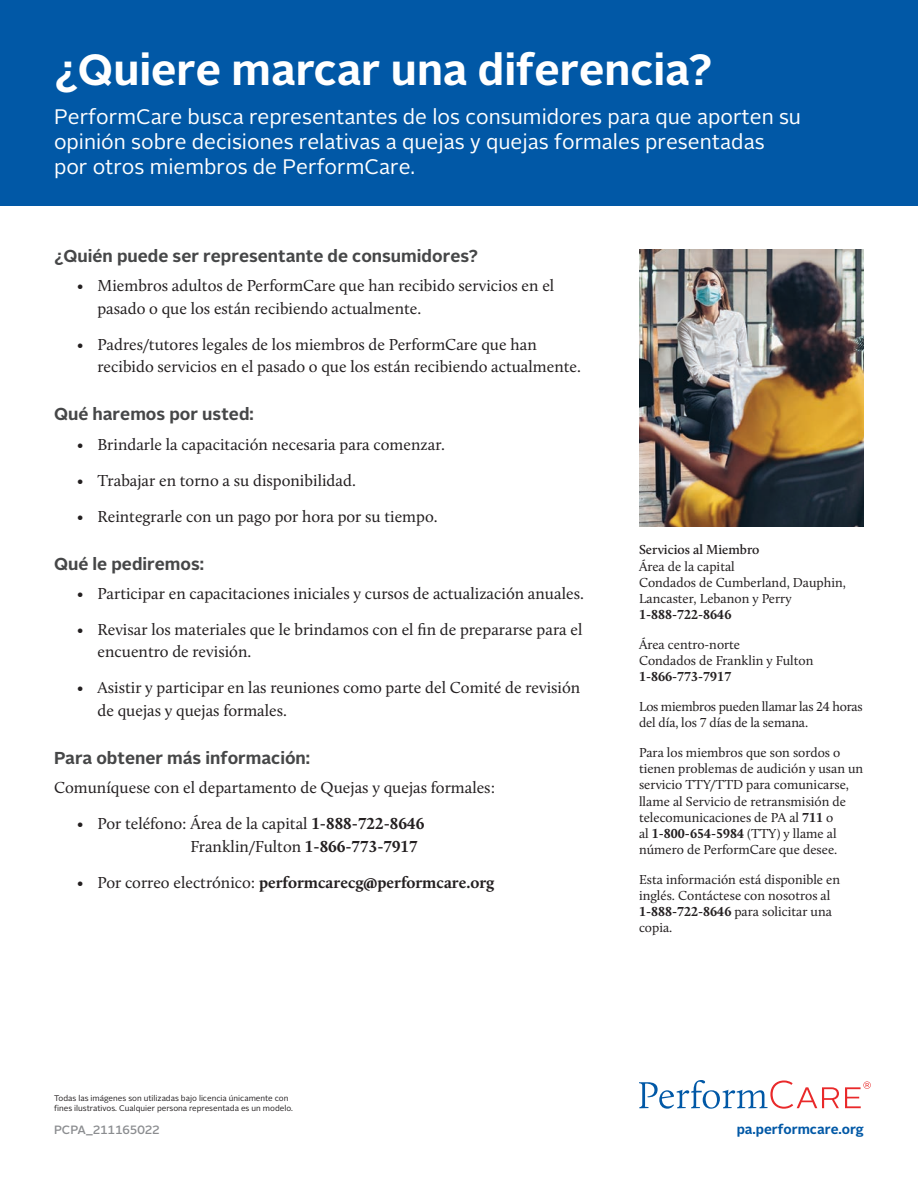
<style>
.page{position:relative;width:918px;height:1188px;background:#fff}
.page>*{position:absolute;margin:0;border:0;box-sizing:border-box;transform-origin:0 0}
.t1{font:700 43.5px "Alright Sans";color:#fff}
.t2{font:21px/25.2px "Alright Sans";color:#fff}
.Topic_Header{font:700 17.25px "Alright Sans";color:#464748}
.Body_Copy{font:16.5px/22.5px "Calluna";color:#231f20}
.t3{font:700 16.5px "Calluna";color:#231f20}
.Body_Copy-2{font:13.5px/16.2px "Calluna";color:#231f20}
.Body_Copy-3{font:13.5px/16.2px "Calluna";letter-spacing:-.02em;color:#231f20}
.t4{font:700 13.5px "Alright Sans";color:#0158a6}
.t5{font:500 12px "Alright Sans";color:#8b8d90}
.t6{font:8.1px/9.8px "Alright Sans";color:#231f20}
.s1{font-weight:700}
.s2{font-weight:400}
.s3{font-weight:600}
</style>
<div class="page">
<div style="left:0;top:0;width:918px;height:205px;background:#0158a6"></div>
<svg style="left:639px;top:1080px;width:200px;height:29px"></svg>
<svg style="left:845px;top:1081px;width:26px;height:27px"></svg>
<img style="left:639px;top:249px;width:225px;height:278px">
<p class="t1" style="left:54px;top:39px;width:660px">¿Quiere marcar una diferencia?</p>
<p class="t2" style="left:54px;top:104px;width:749px">PerformCare busca representantes de los consumidores para que aporten su opinión sobre decisiones relativas a quejas y quejas formales presentadas por otros miembros de PerformCare.</p>
<p class="Topic_Header" style="left:54px;top:244px;width:426px">¿Quién puede ser representante de consumidores?</p>
<p class="Body_Copy" style="left:98px;top:274px;width:458px;text-indent:-20px">• Miembros adultos de PerformCare que han recibido servicios en el pasado o que los están recibiendo actualmente.</p>
<p class="Body_Copy" style="left:98px;top:333px;width:485px;text-indent:-20px">• Padres/tutores legales de los miembros de PerformCare que han recibido servicios en el pasado o que los están recibiendo actualmente.</p>
<p class="Topic_Header" style="left:54px;top:402px;width:201px">Qué haremos por usted:</p>
<p class="Body_Copy" style="left:77px;top:433px;width:369px">• Brindarle la capacitación necesaria para comenzar.</p>
<p class="Body_Copy" style="left:77px;top:469px;width:280px">• Trabajar en torno a su disponibilidad.</p>
<p class="Body_Copy" style="left:77px;top:505px;width:362px">• Reintegrarle con un pago por hora por su tiempo.</p>
<p class="Topic_Header" style="left:54px;top:551px;width:152px">Qué le pediremos:</p>
<p class="Body_Copy" style="left:77px;top:582px;width:508px">• Participar en capacitaciones iniciales y cursos de actualización anuales.</p>
<p class="Body_Copy" style="left:98px;top:618px;width:487px;text-indent:-20px">• Revisar los materiales que le brindamos con el fin de prepararse para el encuentro de revisión.</p>
<p class="Body_Copy" style="left:98px;top:676px;width:484px;text-indent:-20px">• Asistir y participar en las reuniones como parte del Comité de revisión de quejas y quejas formales.</p>
<p class="Topic_Header" style="left:54px;top:746px;width:258px">Para obtener más información:</p>
<p class="Body_Copy" style="left:54px;top:776px;width:443px">Comuníquese con el departamento de Quejas y quejas formales:</p>
<p class="Body_Copy" style="left:191px;top:812px;width:235px;text-indent:-113px">• Por teléfono: Área de la capital <span class="s1">1-888-722-8646<br></span>Franklin/Fulton <span class="s1">1-866-773-7917</span></p>
<p class="t3" style="left:77px;top:872px;width:419px"><span class="s2">• Por correo electrónico:</span> performcarecg@performcare.org</p>
<p class="Body_Copy-2" style="left:639px;top:542px;width:208px"><span class="s3">Servicios al Miembro<br></span>Área de la capital<br>Condados de Cumberland, Dauphin,<br>Lancaster, Lebanon y Perry<br><span class="s1">1-888-722-8646</span></p>
<p class="Body_Copy-2" style="left:639px;top:636px;width:176px">Área centro-norte<br>Condados de Franklin y Fulton<br><span class="s1">1-866-773-7917</span></p>
<p class="Body_Copy-3" style="left:639px;top:698px;width:225px">Los miembros pueden llamar las 24 horas del día, los 7 días de la semana.</p>
<p class="Body_Copy-2" style="left:639px;top:744px;width:226px">Para los miembros que son sordos o tienen problemas de audición y usan un servicio TTY/TTD para comunicarse, llame al Servicio de retransmisión de telecomunicaciones de PA al <span class="s1">711</span> o<br>al <span class="s1">1-800-654-5984</span> (TTY) y llame al número de PerformCare que desee.</p>
<p class="Body_Copy-2" style="left:639px;top:871px;width:203px">Esta información está disponible en inglés. Contáctese con nosotros al<br><span class="s1">1-888-722-8646</span> para solicitar una copia.</p>
<p class="t6" style="left:54px;top:1094px;width:240px">Todas las imágenes son utilizadas bajo licencia únicamente con fines ilustrativos. Cualquier persona representada es un modelo.</p>
<p class="t5" style="left:54px;top:1122px;width:107px">PCPA_211165022</p>
<p class="t4" style="left:737px;top:1120px;width:129px">pa.performcare.org</p>
</div>
